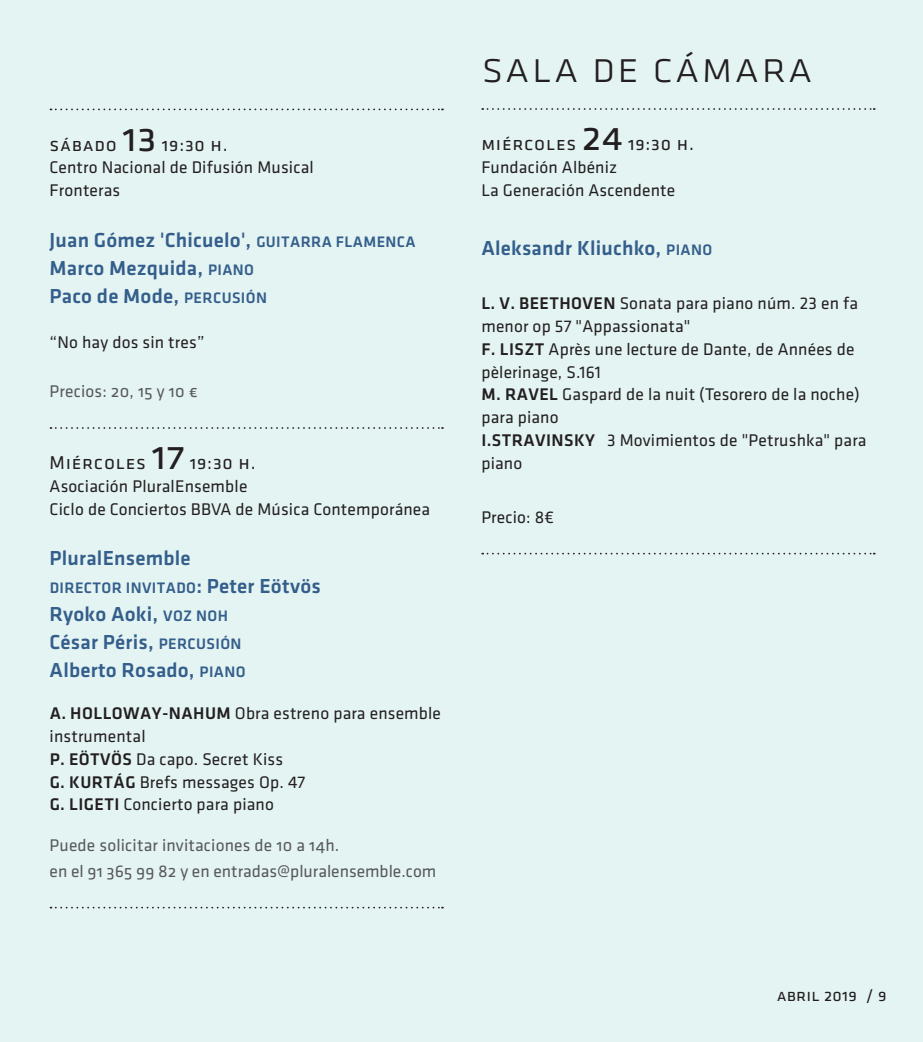
<style>
.page{position:relative;width:923px;height:1042px;background:#e4f4f3}
.page>*{position:absolute;margin:0;border:0;box-sizing:border-box;transform-origin:0 0}
.t1{font:43.75px "Klavika Light Caps SC";letter-spacing:.04em;color:#231f20}
.t2{font:500 21px/28px "Klavika";letter-spacing:.01em;color:#345e8b}
.t3{font:19.25px "Klavika Reg Caps SC";letter-spacing:.04em;color:#231f20}
.t4{font:17.5px/22.8px "Klavika";letter-spacing:.01em;color:#231f20}
.t5{font:17.5px/26.2px "Klavika Regular OSF";letter-spacing:.01em;color:#57585a}
.t6{font:17.5px "Klavika Reg Caps SC";letter-spacing:.01em;color:#231f20}
.t7{font:15.75px "Klavika Med Caps SC";letter-spacing:.025em;color:#345e8b}
.s1{font-size:42px}
.s2{font-family:"Klavika Med Caps SC";font-weight:400;font-size:15.75px}
.s3{font-family:"Klavika";font-weight:500;font-size:21px}
.s4{font-family:"Klavika Med Caps SC"}
</style>
<div class="page">
<svg style="left:50px;top:109px;width:393px;height:1px"></svg>
<svg style="left:50px;top:427px;width:393px;height:2px"></svg>
<svg style="left:50px;top:907px;width:393px;height:1px"></svg>
<svg style="left:482px;top:108px;width:392px;height:2px"></svg>
<svg style="left:482px;top:553px;width:392px;height:1px"></svg>
<p class="t3" style="left:50px;top:134px;width:180px">sábado <span class="s1">13</span> 19:30 h.</p>
<p class="t4" style="left:50px;top:156px;width:266px">Centro Nacional de Difusión Musical<br>Fronteras</p>
<p class="t2" style="left:50px;top:226px;width:367px">Juan Gómez 'Chicuelo', <span class="s2">GUITARRA FLAMENCA<br></span>Marco Mezquida, <span class="s2">PIANO<br></span>Paco de Mode, <span class="s2">PERCUSIÓN</span></p>
<p class="t4" style="left:50px;top:331px;width:157px">“No hay dos sin tres”</p>
<p class="t5" style="left:50px;top:379px;width:150px">Precios: 20, 15 y 10 €</p>
<p class="t3" style="left:50px;top:453px;width:207px">Miércoles <span class="s1">17</span> 19:30 h.</p>
<p class="t4" style="left:50px;top:475px;width:382px">Asociación PluralEnsemble<br>Ciclo de Conciertos BBVA de Música Contemporánea</p>
<p class="t2" style="left:50px;top:545px;width:142px">PluralEnsemble</p>
<p class="t7" style="left:50px;top:580px;width:273px">DIRECTOR INVITADO<span class="s3">: Peter Eötvös</span></p>
<p class="t2" style="left:50px;top:601px;width:198px">Ryoko Aoki, <span class="s2">VOZ NOH<br></span>César Péris, <span class="s2">PERCUSIÓN<br></span>Alberto Rosado, <span class="s2">PIANO</span></p>
<p class="t4" style="left:50px;top:702px;width:393px"><span class="s4">A. HOLLOWAY-NAHUM</span> Obra estreno para ensemble instrumental<br><span class="s4">P. EÖTVÖS</span> Da capo. Secret Kiss<br><span class="s4">G. KURTÁG</span> Brefs messages Op. 47<br><span class="s4">G. LIGETI</span> Concierto para piano</p>
<p class="t5" style="left:50px;top:832px;width:388px">Puede solicitar invitaciones de 10 a 14h.<br>en el 91 365 99 82 y en entradas@pluralensemble.com</p>
<h1 class="t1" style="left:481px;top:45px;width:333px">sala de cámara</h1>
<p class="t3" style="left:481px;top:134px;width:214px">miércoles <span class="s1">24</span> 19:30 h.</p>
<p class="t4" style="left:481px;top:156px;width:195px">Fundación Albéniz<br>La Generación Ascendente</p>
<p class="t2" style="left:481px;top:235px;width:232px">Aleksandr Kliuchko, <span class="s2">PIANO</span></p>
<p class="t4" style="left:481px;top:293px;width:387px"><span class="s4">L. V. BEETHOVEN</span> Sonata para piano núm. 23 en fa menor op 57 "Appassionata"<br><span class="s4">F. LISZT</span> Après une lecture de Dante, de Années de pèlerinage, S.161<br><span class="s4">M. RAVEL</span> Gaspard de la nuit (Tesorero de la noche) para piano<br><span class="s4">I.STRAVINSKY</span> 3 Movimientos de "Petrushka" para piano</p>
<p class="t4" style="left:481px;top:506px;width:74px">Precio: 8€</p>
<p class="t6" style="left:776px;top:986px;width:111px">abril 2019 / 9</p>
</div>
